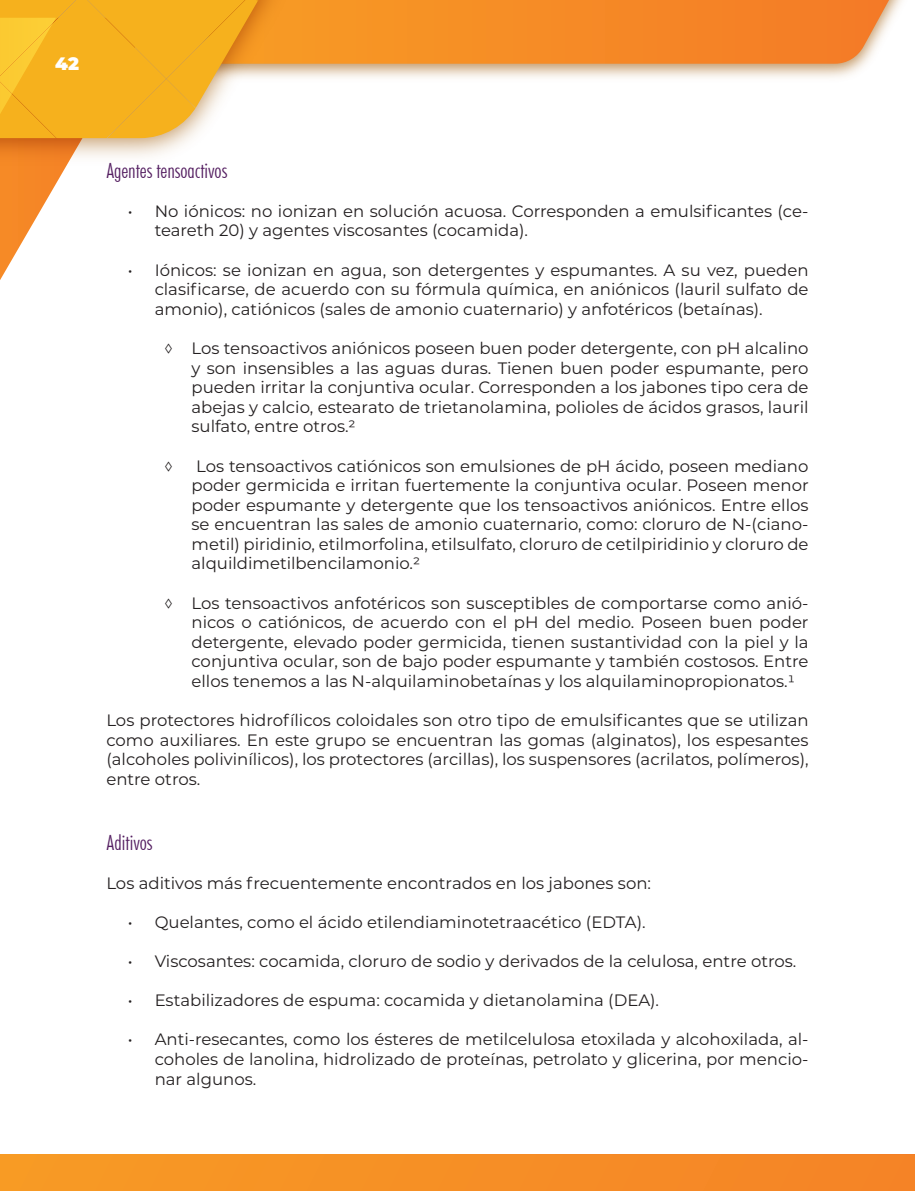
<style>
.page{position:relative;width:915px;height:1191px;background:#fff}
.page>*{position:absolute;margin:0;border:0;box-sizing:border-box;transform-origin:0 0}
.t1{font:300 condensed 21px "Futura BT";color:#552062}
.t2{font:900 18px "Montserrat";color:#fff}
.t3{font:16.5px/19.6px "Montserrat";color:#231f20;text-align:justify}
</style>
<div class="page">
<svg style="left:0;top:172px;width:63px;height:108px"></svg>
<svg style="left:299px;top:0;width:600px;height:64px;background:#f58e2e"></svg>
<img style="left:0;top:0;width:299px;height:172px">
<svg style="left:0;top:1154px;width:914px;height:37px;background:#f68f25"></svg>
<svg style="left:0;top:0;width:270px;height:138px;background:#f5b93a"></svg>
<p class="t2" style="left:55px;top:50px;width:25px">42</p>
<p class="t1" style="left:106px;top:157px;width:122px">Agentes tensoactivos</p>
<p class="t3" style="left:155px;top:200px;width:655px;text-indent:-27px">• No iónicos: no ionizan en solución acuosa. Corresponden a emulsificantes (ce&shy;teareth 20) y agentes viscosantes (cocamida).</p>
<p class="t3" style="left:155px;top:259px;width:655px;text-indent:-27px">• Iónicos: se ionizan en agua, son detergentes y espumantes. A su vez, pueden clasificarse, de acuerdo con su fórmula química, en aniónicos (lauril sulfato de amonio), catiónicos (sales de amonio cuaternario) y anfotéricos (betaínas).</p>
<p class="t3" style="left:191px;top:338px;width:618px;text-indent:-27px">◊ Los tensoactivos aniónicos poseen buen poder detergente, con pH alcalino y son insensibles a las aguas duras. Tienen buen poder espumante, pero pueden irritar la conjuntiva ocular. Corresponden a los jabones tipo cera de abejas y calcio, estearato de trietanolamina, polioles de ácidos grasos, lauril sulfato, entre otros.2</p>
<p class="t3" style="left:164px;top:455px;width:10px">◊</p>
<p class="t3" style="left:191px;top:455px;width:618px">Los tensoactivos catiónicos son emulsiones de pH ácido, poseen mediano poder germicida e irritan fuertemente la conjuntiva ocular. Poseen menor poder espumante y detergente que los tensoactivos aniónicos. Entre ellos se encuentran las sales de amonio cuaternario, como: cloruro de N-(ciano&shy;metil) piridinio, etilmorfolina, etilsulfato, cloruro de cetilpiridinio y cloruro de alquildimetilbencilamonio.2</p>
<p class="t3" style="left:191px;top:592px;width:618px;text-indent:-27px">◊ Los tensoactivos anfotéricos son susceptibles de comportarse como anió&shy;nicos o catiónicos, de acuerdo con el pH del medio. Poseen buen poder detergente, elevado poder germicida, tienen sustantividad con la piel y la conjuntiva ocular, son de bajo poder espumante y también costosos. Entre ellos tenemos a las N-alquilaminobetaínas y los alquilaminopropionatos.1</p>
<p class="t3" style="left:106px;top:710px;width:703px">Los protectores hidrofílicos coloidales son otro tipo de emulsificantes que se utilizan como auxiliares. En este grupo se encuentran las gomas (alginatos), los espesantes (alcoholes polivinílicos), los protectores (arcillas), los suspensores (acrilatos, polímeros), entre otros.</p>
<p class="t1" style="left:106px;top:829px;width:47px">Aditivos</p>
<p class="t3" style="left:106px;top:872px;width:546px">Los aditivos más frecuentemente encontrados en los jabones son:</p>
<p class="t3" style="left:128px;top:911px;width:519px">• Quelantes, como el ácido etilendiaminotetraacético (EDTA).</p>
<p class="t3" style="left:128px;top:950px;width:670px">• Viscosantes: cocamida, cloruro de sodio y derivados de la celulosa, entre otros.</p>
<p class="t3" style="left:128px;top:990px;width:533px">• Estabilizadores de espuma: cocamida y dietanolamina (DEA).</p>
<p class="t3" style="left:155px;top:1029px;width:655px;text-indent:-27px">• Anti-resecantes, como los ésteres de metilcelulosa etoxilada y alcohoxilada, al&shy;coholes de lanolina, hidrolizado de proteínas, petrolato y glicerina, por mencio&shy;nar algunos.</p>
</div>
